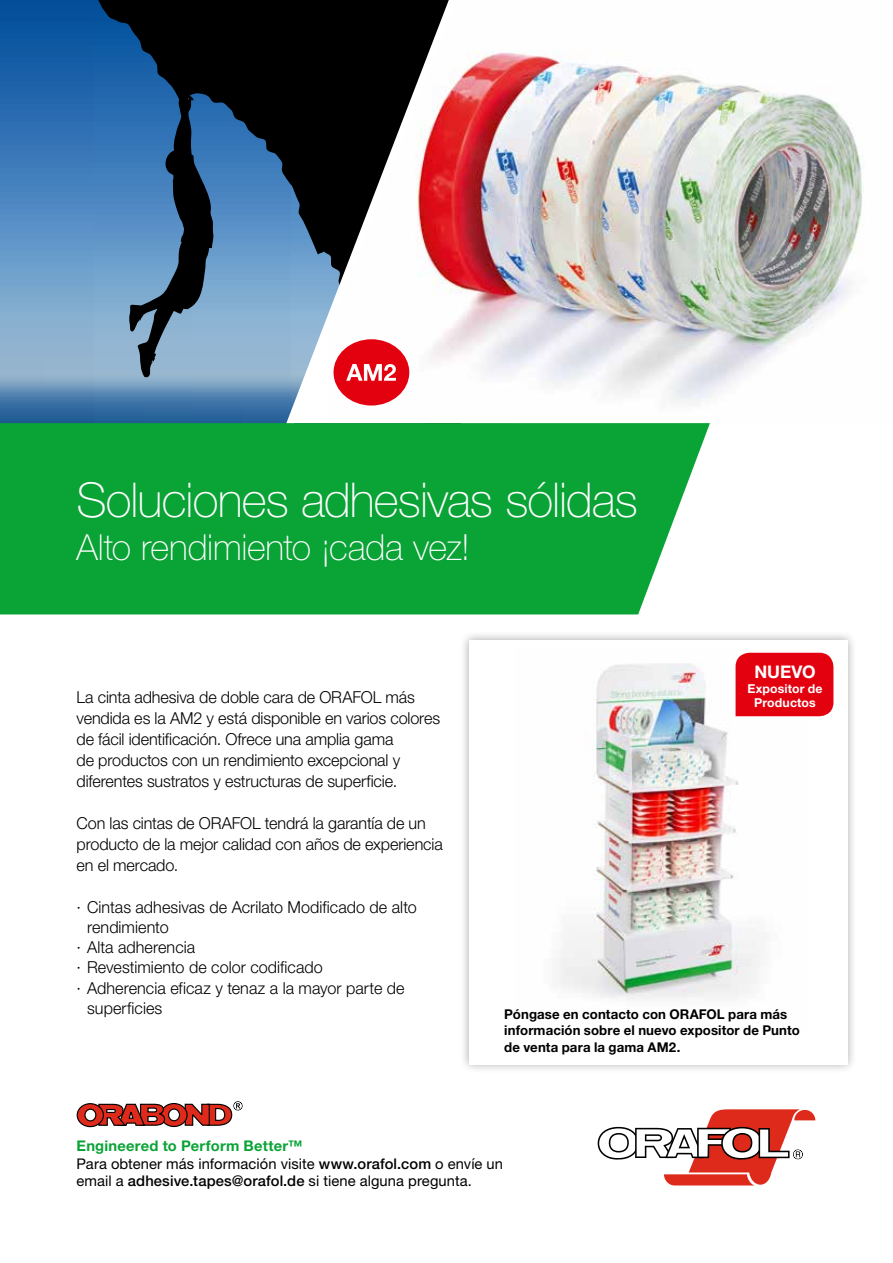
<style>
.page{position:relative;width:893px;height:1263px;background:#fff}
.page>*{position:absolute;margin:0;border:0;box-sizing:border-box;transform-origin:0 0}
.t1{font:100 48px "Helvetica Neue LT Std";letter-spacing:-.02em;color:#fff}
.t2{font:100 36px "Helvetica Neue LT Std";letter-spacing:-.01em;color:#fff}
.t3{font:700 17.4px "Helvetica Neue LT Std";letter-spacing:-.005em;color:#fff}
.t4{font:300 16.5px/21px "Helvetica Neue LT Std";letter-spacing:-.005em;color:#000}
.t5{font:14.7px/17.9px "Helvetica Neue LT Std";letter-spacing:.005em;color:#000}
.t6{font:700 13.5px/16.5px "Helvetica Neue LT Std";letter-spacing:.01em;color:#000}
.t7{font:700 12.3px/14.5px "Helvetica Neue LT Std";letter-spacing:.01em;color:#fff;text-align:center}
.s1{font-weight:700;color:#0aa336}
.s2{font-weight:500}
</style>
<div class="page">
<svg style="left:0;top:0;width:91px;height:423px;background:#4b83b9"></svg>
<svg style="left:91px;top:0;width:183px;height:423px;background:#3e658a"></svg>
<svg style="left:129px;top:94px;width:85px;height:284px;background:#42678a"></svg>
<img style="left:478px;top:51px;width:386px;height:352px">
<svg style="left:598px;top:1109px;width:217px;height:77px"></svg>
<svg style="left:274px;top:0;width:204px;height:423px"></svg>
<div style="left:0;top:423px;width:710px;height:191px;background:#0aa336"></div>
<svg style="left:76px;top:1101px;width:167px;height:27px"></svg>
<div style="left:334px;top:339px;width:75px;height:66px;background:#e3000f;border-radius:50%"></div>
<svg style="left:346px;top:364px;width:50px;height:17px"></svg>
<div style="left:460px;top:630px;width:398px;height:444px;background:#000;opacity:.33"></div>
<div style="left:469px;top:640px;width:379px;height:424px;background:#fff"></div>
<img style="left:559px;top:652px;width:248px;height:348px">
<div style="left:736px;top:653px;width:97px;height:63px;background:#e3000f"></div>
<h1 class="t1" style="left:77px;top:472px;width:563px">Soluciones adhesivas sólidas</h1>
<h2 class="t2" style="left:77px;top:527px;width:395px">Alto rendimiento ¡cada vez!</h2>
<p class="t4" style="left:77px;top:686px;width:365px">La cinta adhesiva de doble cara de ORAFOL más vendida es la AM2 y está disponible en varios colores de fácil identificación. Ofrece una amplia gama<br>de productos con un rendimiento excepcional y diferentes sustratos y estructuras de superficie.</p>
<p class="t4" style="left:77px;top:812px;width:368px">Con las cintas de ORAFOL tendrá la garantía de un producto de la mejor calidad con años de experiencia en el mercado.</p>
<p class="t4" style="left:77px;top:896px;width:342px">· Cintas adhesivas de Acrilato Modificado de alto</p>
<p class="t4" style="left:87px;top:916px;width:83px">rendimiento</p>
<p class="t4" style="left:77px;top:936px;width:120px">· Alta adherencia</p>
<p class="t4" style="left:77px;top:956px;width:248px">· Revestimiento de color codificado</p>
<p class="t4" style="left:77px;top:977px;width:330px">· Adherencia eficaz y tenaz a la mayor parte de</p>
<p class="t4" style="left:87px;top:997px;width:77px">superficies</p>
<p class="t3" style="left:754px;top:661px;width:63px">NUEVO</p>
<p class="t7" style="left:747px;top:681px;width:77px">Expositor de<br>Productos</p>
<p class="t6" style="left:504px;top:1005px;width:297px">Póngase en contacto con ORAFOL para más información sobre el nuevo expositor de Punto de venta para la gama AM2.</p>
<p class="t5" style="left:77px;top:1136px;width:428px"><span class="s1">Engineered to Perform Better™<br></span>Para obtener más información visite <span class="s2">www.orafol.com</span> o envíe un email a <span class="s2">adhesive.tapes@orafol.de</span> si tiene alguna pregunta.</p>
</div>
